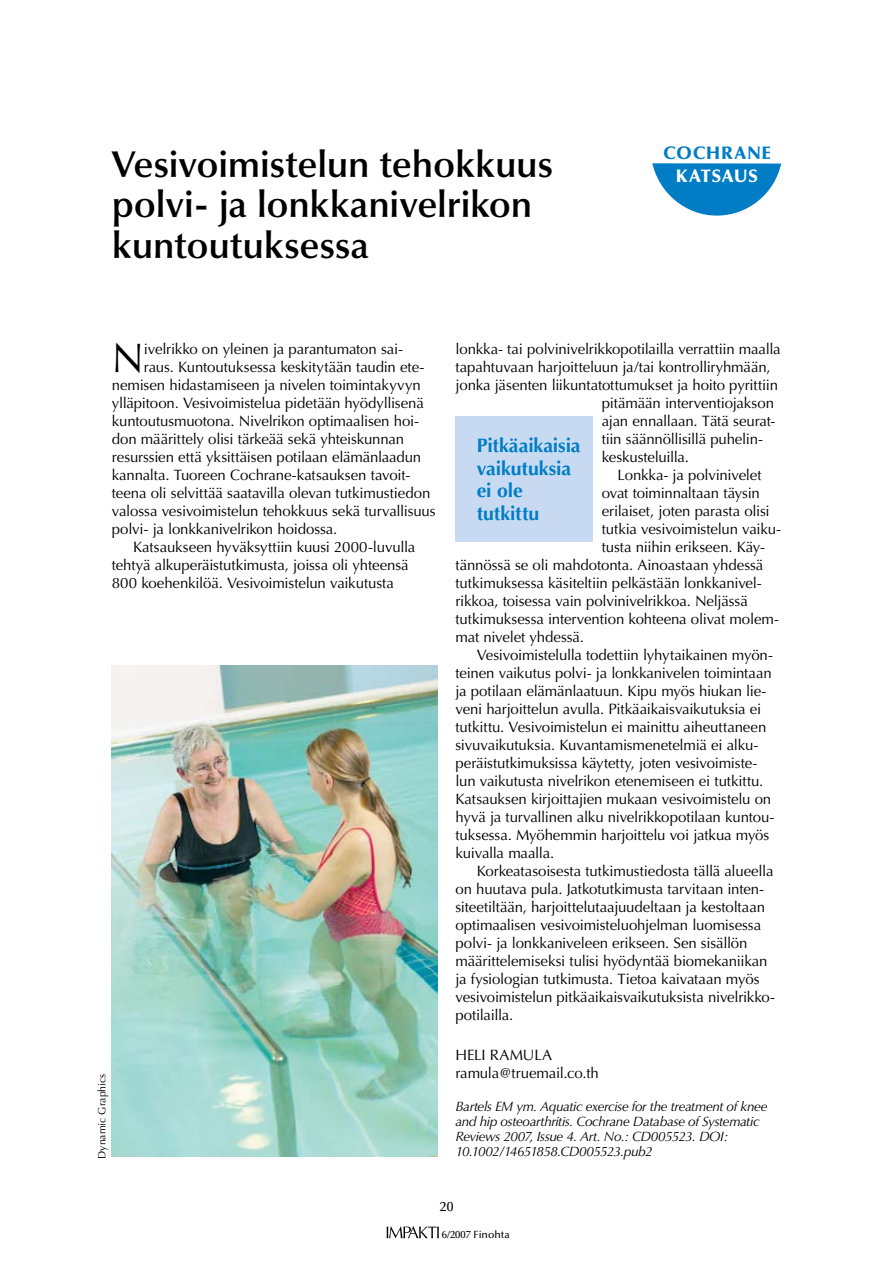
<style>
.page{position:relative;width:893px;height:1263px;background:#fff}
.page>*{position:absolute;margin:0;border:0;box-sizing:border-box;transform-origin:0 0}
.t1{font:41.25px "Optima";color:#000}
.t2{font:600 37.5px/40.5px "Optima";letter-spacing:-.005em;color:#000}
.t3{font:700 19.5px/22.5px "Optima";letter-spacing:-.005em;color:#007dc5}
.t4{font:900 18px "Optima";letter-spacing:.035em;color:#007dc5}
.t5{font:900 18px "Optima";letter-spacing:.025em;color:#fff}
.t6{font:15px/18px "Optima";letter-spacing:-.01em;color:#000}
.t7{font:italic 13.5px/15px "Optima";letter-spacing:-.03em;color:#000}
.t8{font:500 13.5px "Optima";color:#000}
.t9{font:10.5px "Optima";letter-spacing:.005em;color:#000}
.t10{font:500 10.5px "Optima";color:#000}
</style>
<div class="page">
<svg style="left:387px;top:1226px;width:52px;height:12px"></svg>
<svg style="left:652px;top:163px;width:129px;height:53px"></svg>
<div style="left:455px;top:416px;width:138px;height:125px;background:#c7daf1"></div>
<img style="left:112px;top:665px;width:325px;height:492px">
<h2 class="t2" style="left:112px;top:144px;width:443px">Vesivoimistelun tehokkuus polvi- ja lonkkanivelrikon kuntoutuksessa</h2>
<p class="t4" style="left:663px;top:142px;width:109px">COCHRANE</p>
<p class="t5" style="left:676px;top:165px;width:84px">KATSAUS</p>
<h1 class="t1" style="left:112px;top:334px;width:34px">N</h1>
<p class="t6" style="left:144px;top:340px;width:261px">ivelrikko on yleinen ja parantumaton sai-</p>
<p class="t6" style="left:144px;top:358px;width:282px">raus. Kuntoutuksessa keskitytään taudin ete-</p>
<p class="t6" style="left:112px;top:376px;width:310px">nemisen hidastamiseen ja nivelen toimintakyvyn</p>
<p class="t6" style="left:112px;top:394px;width:313px">ylläpitoon. Vesivoimistelua pidetään hyödyllisenä</p>
<p class="t6" style="left:112px;top:412px;width:309px">kuntoutusmuotona. Nivelrikon optimaalisen hoi-</p>
<p class="t6" style="left:112px;top:430px;width:294px">don määrittely olisi tärkeää sekä yhteiskunnan</p>
<p class="t6" style="left:112px;top:448px;width:311px">resurssien että yksittäisen potilaan elämänlaadun</p>
<p class="t6" style="left:112px;top:466px;width:300px">kannalta. Tuoreen Cochrane-katsauksen tavoit-</p>
<p class="t6" style="left:112px;top:484px;width:320px">teena oli selvittää saatavilla olevan tutkimustiedon</p>
<p class="t6" style="left:112px;top:502px;width:325px">valossa vesivoimistelun tehokkuus sekä turvallisuus</p>
<p class="t6" style="left:112px;top:520px;width:227px">polvi- ja lonkkanivelrikon hoidossa.</p>
<p class="t6" style="left:133px;top:538px;width:284px">Katsaukseen hyväksyttiin kuusi 2000-luvulla</p>
<p class="t6" style="left:112px;top:556px;width:298px">tehtyä alkuperäistutkimusta, joissa oli yhteensä</p>
<p class="t6" style="left:112px;top:574px;width:284px">800 koehenkilöä. Vesivoimistelun vaikutusta</p>
<p class="t9" style="left:96px;top:1159px;width:87px;rotate:-90deg">Dynamic Graphics</p>
<p class="t6" style="left:455px;top:340px;width:327px">lonkka- tai polvinivelrikkopotilailla verrattiin maalla</p>
<p class="t6" style="left:455px;top:358px;width:317px">tapahtuvaan harjoitteluun ja/tai kontrolliryhmään,</p>
<p class="t6" style="left:455px;top:376px;width:324px">jonka jäsenten liikuntatottumukset ja hoito pyrittiin</p>
<p class="t6" style="left:602px;top:394px;width:174px">pitämään interventiojakson</p>
<p class="t6" style="left:602px;top:412px;width:175px">ajan ennallaan. Tätä seurat-</p>
<p class="t6" style="left:602px;top:430px;width:163px">tiin säännöllisillä puhelin-</p>
<p class="t6" style="left:602px;top:448px;width:89px">keskusteluilla.</p>
<p class="t6" style="left:617px;top:466px;width:146px">Lonkka- ja polvinivelet</p>
<p class="t6" style="left:602px;top:484px;width:160px">ovat toiminnaltaan täysin</p>
<p class="t6" style="left:602px;top:502px;width:170px">erilaiset, joten parasta olisi</p>
<p class="t6" style="left:602px;top:520px;width:181px">tutkia vesivoimistelun vaiku-</p>
<p class="t6" style="left:602px;top:538px;width:165px">tusta niihin erikseen. Käy-</p>
<p class="t6" style="left:455px;top:556px;width:309px">tännössä se oli mahdotonta. Ainoastaan yhdessä</p>
<p class="t6" style="left:455px;top:574px;width:308px">tutkimuksessa käsiteltiin pelkästään lonkkanivel-</p>
<p class="t6" style="left:455px;top:592px;width:294px">rikkoa, toisessa vain polvinivelrikkoa. Neljässä</p>
<p class="t6" style="left:455px;top:610px;width:325px">tutkimuksessa intervention kohteena olivat molem-</p>
<p class="t6" style="left:455px;top:628px;width:130px">mat nivelet yhdessä.</p>
<p class="t6" style="left:477px;top:646px;width:298px">Vesivoimistelulla todettiin lyhytaikainen myön-</p>
<p class="t6" style="left:455px;top:664px;width:318px">teinen vaikutus polvi- ja lonkkanivelen toimintaan</p>
<p class="t6" style="left:455px;top:682px;width:313px">ja potilaan elämänlaatuun. Kipu myös hiukan lie-</p>
<p class="t6" style="left:455px;top:700px;width:307px">veni harjoittelun avulla. Pitkäaikaisvaikutuksia ei</p>
<p class="t6" style="left:455px;top:718px;width:312px">tutkittu. Vesivoimistelun ei mainittu aiheuttaneen</p>
<p class="t6" style="left:455px;top:736px;width:304px">sivuvaikutuksia. Kuvantamismenetelmiä ei alku-</p>
<p class="t6" style="left:455px;top:754px;width:303px">peräistutkimuksissa käytetty, joten vesivoimiste-</p>
<p class="t6" style="left:455px;top:772px;width:309px">lun vaikutusta nivelrikon etenemiseen ei tutkittu.</p>
<p class="t6" style="left:455px;top:790px;width:317px">Katsauksen kirjoittajien mukaan vesivoimistelu on</p>
<p class="t6" style="left:455px;top:808px;width:320px">hyvä ja turvallinen alku nivelrikkopotilaan kuntou-</p>
<p class="t6" style="left:455px;top:826px;width:315px">tuksessa. Myöhemmin harjoittelu voi jatkua myös</p>
<p class="t6" style="left:455px;top:844px;width:100px">kuivalla maalla.</p>
<p class="t6" style="left:477px;top:862px;width:298px">Korkeatasoisesta tutkimustiedosta tällä alueella</p>
<p class="t6" style="left:455px;top:880px;width:310px">on huutava pula. Jatkotutkimusta tarvitaan inten-</p>
<p class="t6" style="left:455px;top:898px;width:311px">siteetiltään, harjoittelutaajuudeltaan ja kestoltaan</p>
<p class="t6" style="left:455px;top:916px;width:307px">optimaalisen vesivoimisteluohjelman luomisessa</p>
<p class="t6" style="left:455px;top:934px;width:294px">polvi- ja lonkkaniveleen erikseen. Sen sisällön</p>
<p class="t6" style="left:455px;top:952px;width:313px">määrittelemiseksi tulisi hyödyntää biomekaniikan</p>
<p class="t6" style="left:455px;top:970px;width:306px">ja fysiologian tutkimusta. Tietoa kaivataan myös</p>
<p class="t6" style="left:455px;top:988px;width:321px">vesivoimistelun pitkäaikaisvaikutuksista nivelrikko-</p>
<p class="t6" style="left:455px;top:1006px;width:59px">potilailla.</p>
<p class="t6" style="left:455px;top:1046px;width:145px">HELI RAMULA ramula@truemail.co.th</p>
<p class="t7" style="left:455px;top:1099px;width:314px">Bartels EM ym. Aquatic exercise for the treatment of knee and hip osteoarthritis. Cochrane Database of Systematic Reviews 2007, Issue 4. Art. No.: CD005523. DOI:<br>10.1002/14651858.CD005523.pub2</p>
<h3 class="t3" style="left:477px;top:435px;width:105px">Pitkäaikaisia vaikutuksia ei ole tutkittu</h3>
<p class="t8" style="left:440px;top:1199px;width:15px">20</p>
<p class="t10" style="left:442px;top:1229px;width:69px">6/2007 Finohta</p>
</div>
